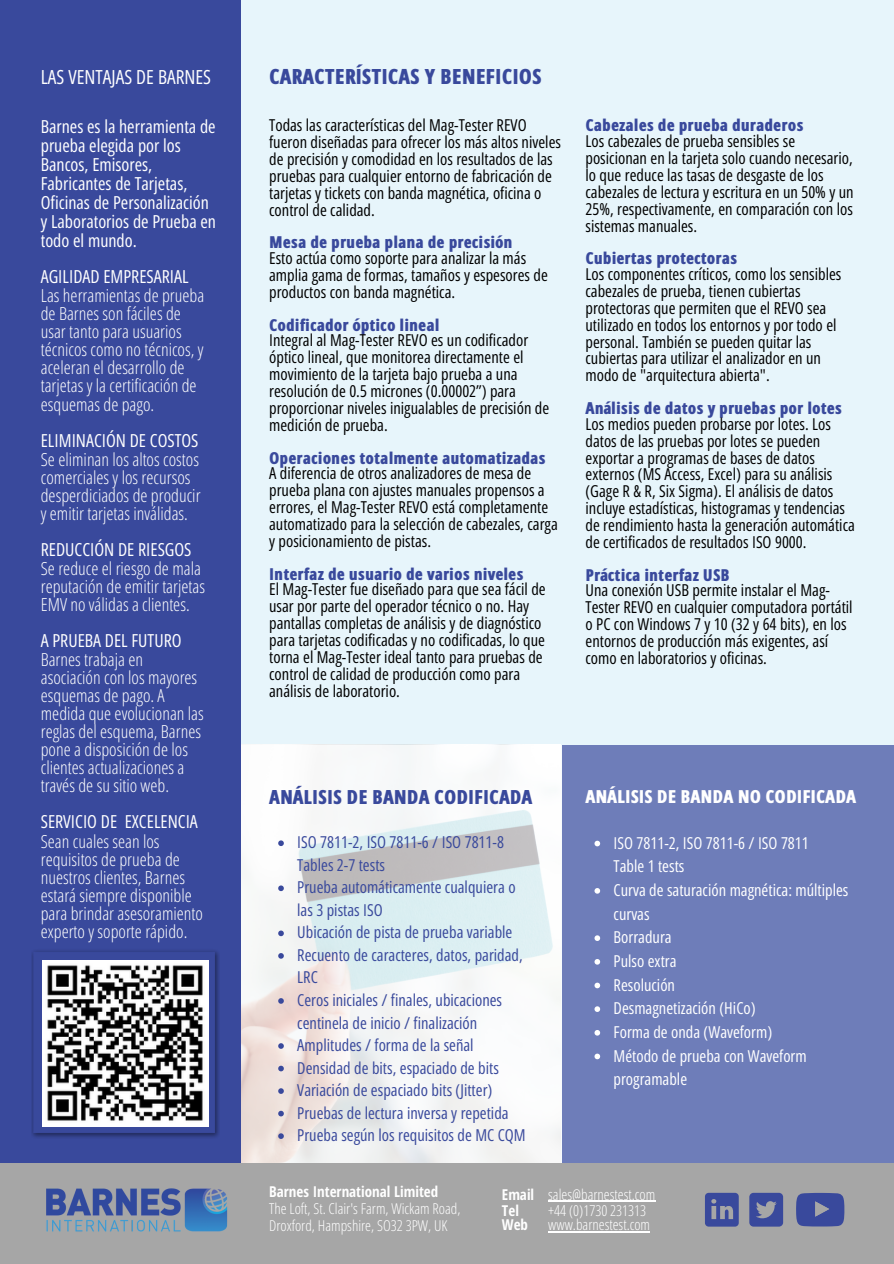
<style>
.page{position:relative;width:894px;height:1264px;background:#fff}
.page>*{position:absolute;margin:0;border:0;box-sizing:border-box;transform-origin:0 0}
.t1{font:800 21px "Open Sans Hebrew Condensed";color:#39499c}
.t2{font:800 19.5px "Open Sans Hebrew Condensed";color:#39499c}
.t3{font:19.5px "Open Sans Hebrew Condensed";color:#fff}
.t4{font:300 18px/18px "Open Sans Hebrew Condensed";color:#fff}
.t5{font:18px/19.2px "Open Sans Hebrew Condensed";color:#fff}
.t6{font:800 18px "Open Sans Hebrew Condensed";color:#fff}
.t7{font:16.5px/17px "Open Sans Hebrew Condensed";color:#000}
.t8{font:16.5px/22.5px "Open Sans Hebrew Condensed";color:#39499c}
.t9{font:800 16.5px "Open Sans Hebrew Condensed";color:#39499c}
.t10{font:16.5px/23.7px "Open Sans Hebrew Condensed";color:#fff}
.t11{font:300 15px "Open Sans Hebrew Condensed";color:#fff}
.t12{font:700 15px "Open Sans Hebrew Condensed";color:#fff}
</style>
<div class="page">
<div style="left:0;top:0;width:893px;height:1174px;background:#e7f5fb"></div>
<div style="left:561px;top:744px;width:332px;height:445px;background:#6e7db9"></div>
<div style="left:0;top:1162px;width:893px;height:101px;background:#a6a6a6"></div>
<img style="left:46px;top:1188px;width:182px;height:44px">
<svg style="left:240px;top:744px;width:321px;height:418px;fill:#f4f4f4"></svg>
<div style="left:0;top:0;width:240px;height:1162px;background:#39499c"></div>
<img style="left:32px;top:950px;width:187px;height:188px">
<hr style="left:548px;top:1200px;width:107px;height:1px;background:#fff">
<hr style="left:548px;top:1231px;width:102px;height:1px;background:#fff">
<svg style="left:796px;top:1193px;width:48px;height:33px;background:#45539d"></svg>
<svg style="left:749px;top:1192px;width:33px;height:34px"></svg>
<svg style="left:705px;top:1192px;width:33px;height:34px"></svg>
<svg style="left:278px;top:840px;width:6px;height:6px"></svg>
<svg style="left:278px;top:885px;width:6px;height:6px"></svg>
<svg style="left:278px;top:930px;width:6px;height:6px"></svg>
<svg style="left:278px;top:953px;width:6px;height:5px"></svg>
<svg style="left:278px;top:998px;width:6px;height:5px"></svg>
<svg style="left:278px;top:1043px;width:6px;height:5px"></svg>
<svg style="left:278px;top:1065px;width:6px;height:6px"></svg>
<svg style="left:278px;top:1088px;width:6px;height:5px"></svg>
<svg style="left:278px;top:1110px;width:6px;height:6px"></svg>
<svg style="left:278px;top:1133px;width:6px;height:5px"></svg>
<svg style="left:594px;top:840px;width:6px;height:6px"></svg>
<svg style="left:594px;top:888px;width:6px;height:5px"></svg>
<svg style="left:594px;top:935px;width:6px;height:6px"></svg>
<svg style="left:594px;top:959px;width:6px;height:5px"></svg>
<svg style="left:594px;top:982px;width:6px;height:6px"></svg>
<svg style="left:594px;top:1006px;width:6px;height:5px"></svg>
<svg style="left:594px;top:1030px;width:6px;height:5px"></svg>
<svg style="left:594px;top:1053px;width:6px;height:6px"></svg>
<p class="t3" style="left:41px;top:65px;width:172px">LAS VENTAJAS DE BARNES</p>
<p class="t1" style="left:269px;top:62px;width:274px">CARACTERÍSTICAS Y BENEFICIOS</p>
<p class="t5" style="left:41px;top:117px;width:177px">Barnes es la herramienta de prueba elegida por los<br>Bancos, Emisores,<br>Fabricantes de Tarjetas,<br>Oficinas de Personalización y Laboratorios de Prueba en todo el mundo.</p>
<p class="t5" style="left:41px;top:267px;width:149px">AGILIDAD EMPRESARIAL</p>
<p class="t4" style="left:41px;top:286px;width:165px">Las herramientas de prueba de Barnes son fáciles de usar tanto para usuarios técnicos como no técnicos, y aceleran el desarrollo de tarjetas y la certificación de esquemas de pago.</p>
<p class="t5" style="left:41px;top:430px;width:159px">ELIMINACIÓN DE COSTOS</p>
<p class="t4" style="left:41px;top:449px;width:161px">Se eliminan los altos costos comerciales y los recursos desperdiciados de producir y emitir tarjetas inválidas.</p>
<p class="t5" style="left:41px;top:540px;width:152px">REDUCCIÓN DE RIESGOS</p>
<p class="t4" style="left:41px;top:559px;width:166px">Se reduce el riesgo de mala reputación de emitir tarjetas<br>EMV no válidas a clientes.</p>
<p class="t5" style="left:41px;top:631px;width:142px">A PRUEBA DEL FUTURO</p>
<p class="t4" style="left:41px;top:650px;width:164px">Barnes trabaja en asociación con los mayores esquemas de pago. A medida que evolucionan las reglas del esquema, Barnes pone a disposición de los clientes actualizaciones a través de su sitio web.</p>
<p class="t5" style="left:41px;top:812px;width:158px">SERVICIO DE EXCELENCIA</p>
<p class="t4" style="left:41px;top:831px;width:164px">Sean cuales sean los requisitos de prueba de nuestros clientes, Barnes estará siempre disponible para brindar asesoramiento experto y soporte rápido.</p>
<p class="t7" style="left:269px;top:117px;width:293px">Todas las características del Mag-Tester REVO fueron diseñadas para ofrecer los más altos niveles de precisión y comodidad en los resultados de las pruebas para cualquier entorno de fabricación de tarjetas y tickets con banda magnética, oficina o control de calidad.</p>
<p class="t9" style="left:269px;top:231px;width:245px">Mesa de prueba plana de precisión</p>
<p class="t7" style="left:269px;top:250px;width:280px">Esto actúa como soporte para analizar la más amplia gama de formas, tamaños y espesores de productos con banda magnética.</p>
<p class="t9" style="left:269px;top:313px;width:172px">Codificador óptico lineal</p>
<p class="t7" style="left:269px;top:332px;width:281px">Integral al Mag-Tester REVO es un codificador óptico lineal, que monitorea directamente el movimiento de la tarjeta bajo prueba a una resolución de 0.5 micrones (0.00002”) para proporcionar niveles inigualables de precisión de medición de prueba.</p>
<p class="t9" style="left:269px;top:446px;width:278px">Operaciones totalmente automatizadas</p>
<p class="t7" style="left:269px;top:465px;width:290px">A diferencia de otros analizadores de mesa de prueba plana con ajustes manuales propensos a errores, el Mag-Tester REVO está completamente automatizado para la selección de cabezales, carga y posicionamiento de pistas.</p>
<p class="t9" style="left:269px;top:562px;width:256px">Interfaz de usuario de varios niveles</p>
<p class="t7" style="left:269px;top:581px;width:278px">El Mag-Tester fue diseñado para que sea fácil de usar por parte del operador técnico o no. Hay pantallas completas de análisis y de diagnóstico para tarjetas codificadas y no codificadas, lo que torna el Mag-Tester ideal tanto para pruebas de control de calidad de producción como para análisis de laboratorio.</p>
<p class="t9" style="left:585px;top:114px;width:219px">Cabezales de prueba duraderos</p>
<p class="t7" style="left:585px;top:133px;width:269px">Los cabezales de prueba sensibles se posicionan en la tarjeta solo cuando necesario, lo que reduce las tasas de desgaste de los cabezales de lectura y escritura en un 50% y un 25%, respectivamente, en comparación con los sistemas manuales.</p>
<p class="t9" style="left:585px;top:246px;width:153px">Cubiertas protectoras</p>
<p class="t7" style="left:585px;top:266px;width:257px">Los componentes críticos, como los sensibles cabezales de prueba, tienen cubiertas protectoras que permiten que el REVO sea utilizado en todos los entornos y por todo el personal. También se pueden quitar las cubiertas para utilizar el analizador en un modo de "arquitectura abierta".</p>
<p class="t9" style="left:585px;top:396px;width:258px">Análisis de datos y pruebas por lotes</p>
<p class="t7" style="left:585px;top:415px;width:271px">Los medios pueden probarse por lotes. Los datos de las pruebas por lotes se pueden exportar a programas de bases de datos externos (MS Access, Excel) para su análisis (Gage R &amp; R, Six Sigma). El análisis de datos incluye estadísticas, histogramas y tendencias de rendimiento hasta la generación automática de certificados de resultados ISO 9000.</p>
<p class="t9" style="left:585px;top:563px;width:146px">Práctica interfaz USB</p>
<p class="t7" style="left:585px;top:582px;width:268px">Una conexión USB permite instalar el Mag-Tester REVO en cualquier computadora portátil o PC con Windows 7 y 10 (32 y 64 bits), en los entornos de producción más exigentes, así como en laboratorios y oficinas.</p>
<p class="t2" style="left:269px;top:783px;width:265px">ANÁLISIS DE BANDA CODIFICADA</p>
<p class="t6" style="left:585px;top:783px;width:272px">ANÁLISIS DE BANDA NO CODIFICADA</p>
<p class="t8" style="left:297px;top:831px;width:208px">ISO 7811-2, ISO 7811-6 / ISO 7811-8</p>
<p class="t8" style="left:297px;top:876px;width:220px">Prueba automáticamente cualquiera o las 3 pistas ISO</p>
<p class="t8" style="left:297px;top:921px;width:216px">Ubicación de pista de prueba variable</p>
<p class="t8" style="left:297px;top:943px;width:227px">Recuento de caracteres, datos, paridad,<br>LRC</p>
<p class="t8" style="left:297px;top:989px;width:206px">Ceros iniciales / finales, ubicaciones centinela de inicio / finalización</p>
<p class="t8" style="left:297px;top:1034px;width:178px">Amplitudes / forma de la señal</p>
<p class="t8" style="left:297px;top:1056px;width:203px">Densidad de bits, espaciado de bits</p>
<p class="t8" style="left:297px;top:1079px;width:196px">Variación de espaciado bits (Jitter)</p>
<p class="t8" style="left:297px;top:1101px;width:213px">Pruebas de lectura inversa y repetida</p>
<p class="t8" style="left:297px;top:1124px;width:230px">Prueba según los requisitos de MC CQM</p>
<p class="t10" style="left:613px;top:831px;width:197px">ISO 7811-2, ISO 7811-6 / ISO 7811</p>
<p class="t10" style="left:613px;top:878px;width:236px">Curva de saturación magnética: múltiples curvas</p>
<p class="t10" style="left:613px;top:925px;width:60px">Borradura</p>
<p class="t10" style="left:613px;top:949px;width:64px">Pulso extra</p>
<p class="t10" style="left:613px;top:972px;width:63px">Resolución</p>
<p class="t10" style="left:613px;top:996px;width:143px">Desmagnetización (HiCo)</p>
<p class="t10" style="left:613px;top:1020px;width:160px">Forma de onda (Waveform)</p>
<p class="t10" style="left:613px;top:1043px;width:194px">Método de prueba con Waveform programable</p>
<p class="t8" style="left:297px;top:853px;width:89px">Tables 2-7 tests</p>
<p class="t10" style="left:613px;top:854px;width:72px">Table 1 tests</p>
<p class="t12" style="left:269px;top:1181px;width:171px">Barnes International Limited</p>
<p class="t11" style="left:269px;top:1198px;width:193px">The Loft, St. Clair's Farm, Wickam Road,</p>
<p class="t11" style="left:269px;top:1215px;width:180px">Droxford, Hampshire, SO32 3PW, UK</p>
<p class="t12" style="left:502px;top:1183px;width:34px">Email</p>
<p class="t11" style="left:548px;top:1183px;width:109px">sales@barnestest.com</p>
<p class="t11" style="left:548px;top:1199px;width:99px">+44 (0)1730 231313</p>
<p class="t12" style="left:501px;top:1214px;width:28px">Web</p>
<p class="t11" style="left:548px;top:1214px;width:103px">www.barnestest.com</p>
<p class="t12" style="left:502px;top:1199px;width:18px">Tel</p>
</div>
